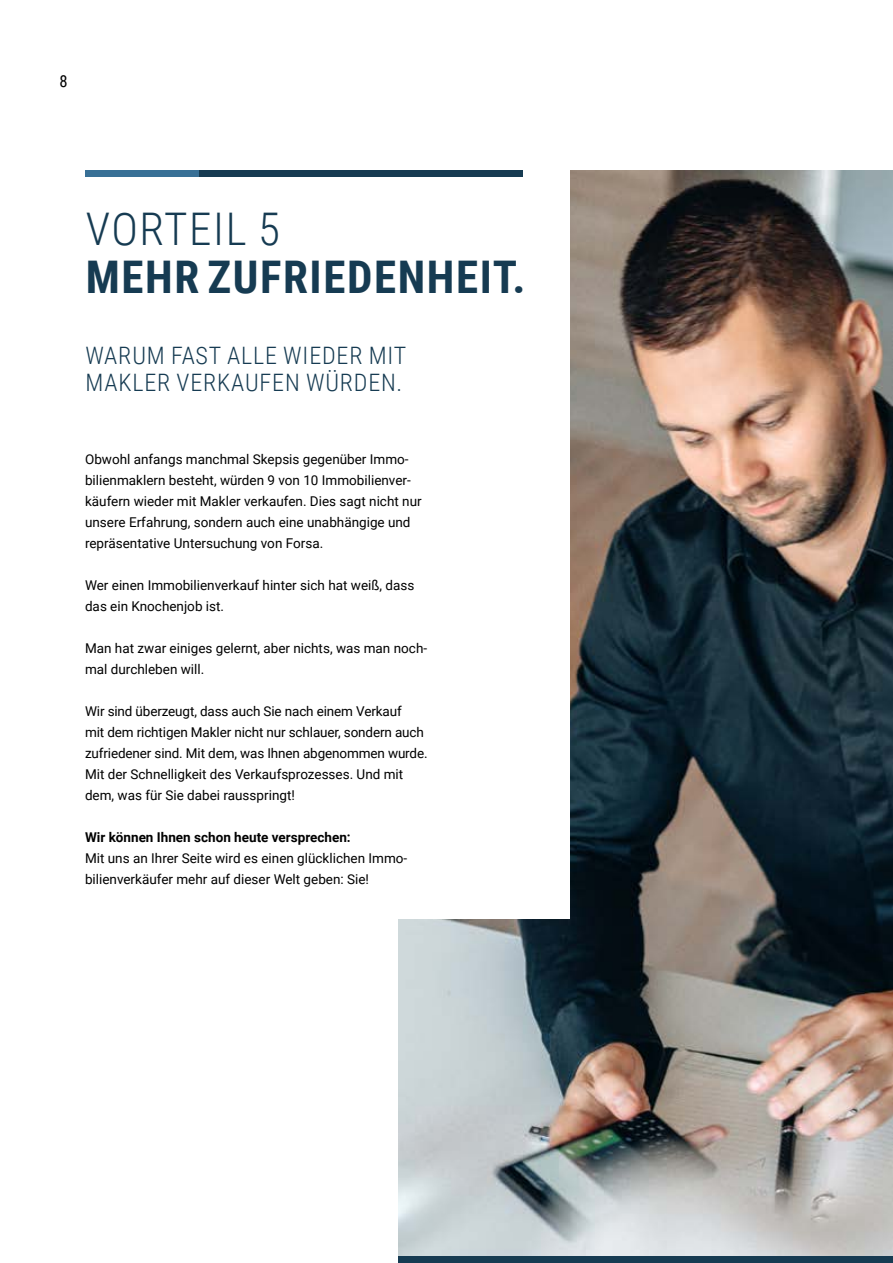
<style>
.page{position:relative;width:893px;height:1263px;background:#fff}
.page>*{position:absolute;margin:0;border:0;box-sizing:border-box;transform-origin:0 0}
.t1{font:700 45px "Roboto Condensed";letter-spacing:.035em;color:#163b52}
.t2{font:300 45px "Roboto Condensed";letter-spacing:.035em;color:#163b52}
.t3{font:300 24px/27px "Roboto Condensed";letter-spacing:.035em;color:#163b52}
.t4{font:16.5px "Roboto Condensed";color:#000}
.t5{font:13.5px/21px "Roboto";color:#000}
.t6{font:700 13.5px "Roboto";color:#000}
</style>
<div class="page">
<img style="left:399px;top:170px;width:494px;height:1086px">
<div style="left:58px;top:0;width:512px;height:918px;background:#fff"></div>
<div style="left:199px;top:170px;width:323px;height:6px;background:#163b52"></div>
<div style="left:85px;top:170px;width:114px;height:6px;background:#387096"></div>
<div style="left:399px;top:1256px;width:494px;height:7px;background:#163b52"></div>
<p class="t4" style="left:60px;top:69px;width:10px">8</p>
<h1 class="t2" style="left:86px;top:198px;width:196px">VORTEIL 5</h1>
<h1 class="t1" style="left:86px;top:246px;width:441px">MEHR ZUFRIEDENHEIT.</h1>
<h2 class="t3" style="left:85px;top:341px;width:322px">WARUM FAST ALLE WIEDER MIT<br>MAKLER VERKAUFEN WÜRDEN.</h2>
<p class="t5" style="left:85px;top:448px;width:338px">Obwohl anfangs manchmal Skepsis gegenüber Immo&shy;bilienmaklern besteht, würden 9 von 10 Immobilienver&shy;käufern wieder mit Makler verkaufen. Dies sagt nicht nur unsere Erfahrung, sondern auch eine unabhängige und repräsentative Untersuchung von Forsa.</p>
<p class="t5" style="left:85px;top:574px;width:331px">Wer einen Immobilienverkauf hinter sich hat weiß, dass das ein Knochenjob ist.</p>
<p class="t5" style="left:85px;top:637px;width:343px">Man hat zwar einiges gelernt, aber nichts, was man noch&shy;mal durchleben will.</p>
<p class="t5" style="left:85px;top:700px;width:344px">Wir sind überzeugt, dass auch Sie nach einem Verkauf<br>mit dem richtigen Makler nicht nur schlauer, sondern auch zufriedener sind. Mit dem, was Ihnen abgenommen wurde.<br>Mit der Schnelligkeit des Verkaufsprozesses. Und mit dem, was für Sie dabei rausspringt!</p>
<p class="t6" style="left:85px;top:828px;width:267px">Wir können Ihnen schon heute versprechen:</p>
<p class="t5" style="left:85px;top:847px;width:324px">Mit uns an Ihrer Seite wird es einen glücklichen Immo&shy;bilienverkäufer mehr auf dieser Welt geben: Sie!</p>
</div>
